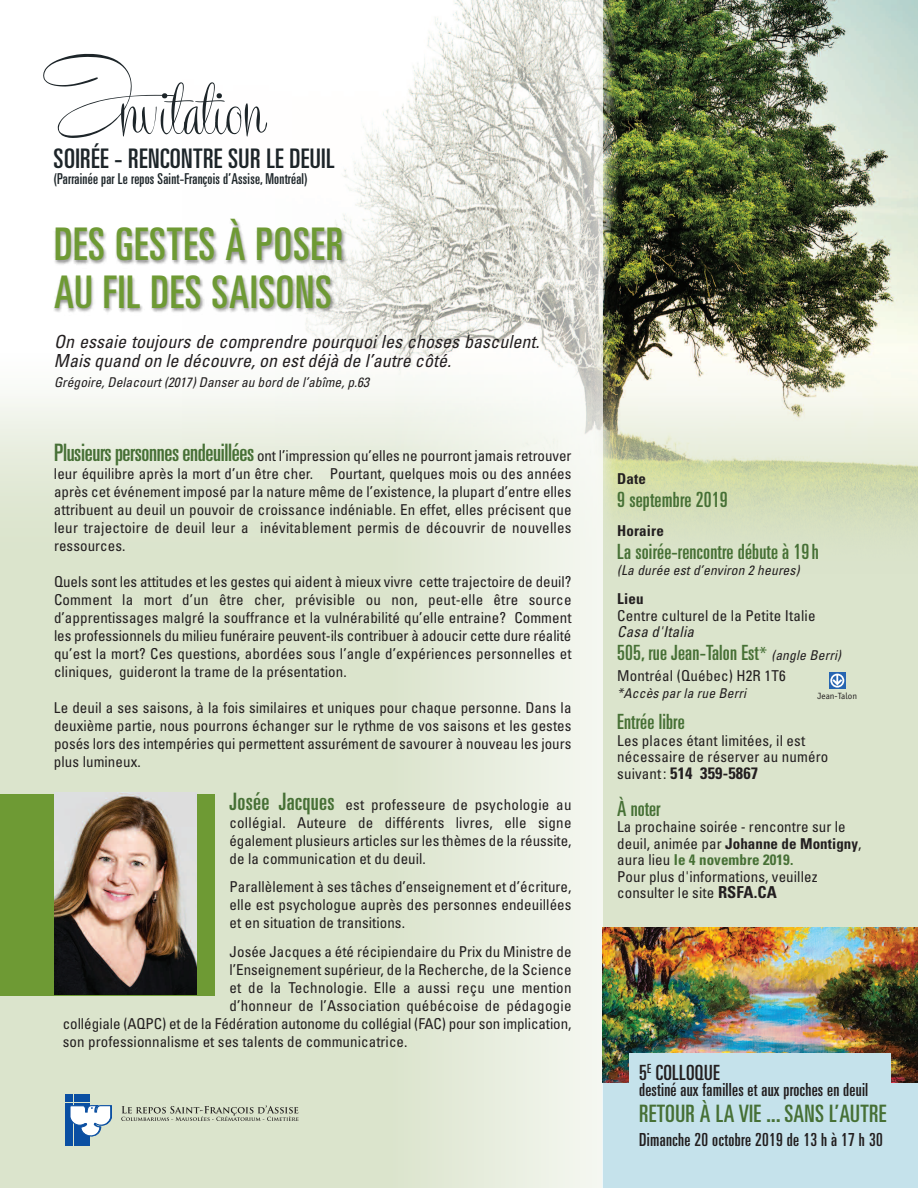
<style>
.page{position:relative;width:918px;height:1188px;background:#fff}
.page>*{position:absolute;margin:0;border:0;box-sizing:border-box;transform-origin:0 0}
.t1{font:115.95px "Recorda Script Personal Use Only";color:#1d2529}
.t2{font:ultra-condensed 45px/48px "Univers";letter-spacing:.02em;color:#6e9a34}
.t3{font:ultra-condensed 27px "Univers";letter-spacing:.015em;color:#1d2529}
.t4{font:ultra-condensed 24px "Univers";letter-spacing:.015em;color:#467035}
.t5{font:ultra-condensed 21px "Univers";letter-spacing:.01em;color:#467035}
.t6{font:ultra-condensed 21px "Univers";letter-spacing:.015em;color:#231f20}
.t7{font:italic condensed 18px/19.5px "Univers";letter-spacing:.005em;color:#231f20}
.t8{font:ultra-condensed 18px "Univers";letter-spacing:.015em;color:#231f20}
.t9{font:700 condensed 16.5px "Univers";letter-spacing:.01em;color:#231f20}
.t10{font:condensed 15px/18px "Univers";letter-spacing:.005em;color:#231f20;text-align:justify}
.t11{font:ultra-condensed 15px "Univers";letter-spacing:.015em;color:#1d2529}
.t12{font:700 condensed 15px "Univers";letter-spacing:.01em;color:#231f20}
.t13{font:italic condensed 15px "Univers";letter-spacing:.01em;color:#231f20}
.t14{font:italic condensed 13.5px "Univers";letter-spacing:.005em;color:#231f20}
.t15{font:9px "Officina Sans";color:#231f20}
.s1{font-stretch:ultra-condensed;font-size:24px;color:#467035}
.s2{font-stretch:condensed;font-size:18px}
.s3{font-style:italic;font-stretch:condensed;font-size:13.5px;color:#231f20}
.s4{font-weight:400;font-size:15px}
.s5{font-weight:700}
.s6{font-weight:700;color:#467035}
.s7{font-weight:700;font-size:16.5px}
</style>
<div class="page">
<div style="left:0;top:396px;width:918px;height:792px;background:#dbe4cc"></div>
<img style="left:602px;top:0;width:316px;height:353px">
<svg style="left:0;top:353px;width:918px;height:221px"></svg>
<div style="left:602px;top:978px;width:316px;height:210px;background:#c5e2eb"></div>
<div style="left:65px;top:1094px;width:7px;height:8px;background:#0a4fa2"></div>
<div style="left:65px;top:1104px;width:7px;height:42px;background:#0a4fa2"></div>
<div style="left:74px;top:1094px;width:16px;height:8px;background:#0a4fa2"></div>
<div style="left:74px;top:1104px;width:16px;height:42px;background:#0a4fa2"></div>
<svg style="left:70px;top:1105px;width:42px;height:35px"></svg>
<svg style="left:121px;top:1105px;width:178px;height:16px"></svg>
<svg style="left:829px;top:672px;width:17px;height:17px"></svg>
<svg style="left:830px;top:674px;width:14px;height:14px"></svg>
<svg style="left:388px;top:0;width:214px;height:1188px"></svg>
<div style="left:0;top:794px;width:215px;height:202px;background:#6e9a34"></div>
<img style="left:54px;top:792px;width:143px;height:202px">
<img style="left:602px;top:928px;width:316px;height:154px">
<div style="left:630px;top:1053px;width:261px;height:135px;background:#c5e2eb"></div>
<img style="left:47px;top:218px;width:427px;height:210px">
<h1 class="t1" style="left:42px;top:47px;width:226px">Invitation</h1>
<h3 class="t3" style="left:54px;top:148px;width:283px">SOIRÉE - RENCONTRE SUR LE DEUIL</h3>
<p class="t11" style="left:54px;top:173px;width:256px">(Parrainée par Le repos Saint-François d’Assise, Montréal)</p>
<h2 class="t2" style="left:54px;top:224px;width:291px">DES GESTES À POSER<br>AU FIL DES SAISONS</h2>
<p class="t7" style="left:54px;top:333px;width:487px">On essaie toujours de comprendre pourquoi les choses basculent.<br>Mais quand on le découvre, on est déjà de l’autre côté.</p>
<p class="t14" style="left:54px;top:377px;width:317px">Grégoire, Delacourt (2017) Danser au bord de l’abîme, p.63</p>
<p class="t10" style="left:54px;top:448px;width:519px"><span class="s1">Plusieurspersonnesendeuillées</span> ont l’impression qu’elles ne pourront jamais retrouver leur équilibre après la mort d’un être cher. Pourtant, quelques mois ou des années après cet événement imposé par la nature même de l’existence, la plupart d’entre elles attribuent au deuil un pouvoir de croissance indéniable. En effet, elles précisent que leur trajectoire de deuil leur a inévitablement permis de découvrir de nouvelles ressources.</p>
<p class="t10" style="left:54px;top:574px;width:519px">Quels sont les attitudes et les gestes qui aident à mieux vivre cette trajectoire de deuil?<br>Comment la mort d’un être cher, prévisible ou non, peut-elle être source d’apprentissages malgré la souffrance et la vulnérabilité qu’elle entraine? Comment les professionnels du milieu funéraire peuvent-ils contribuer à adoucir cette dure réalité qu’est la mort? Ces questions, abordées sous l’angle d’expériences personnelles et cliniques, guideront la trame de la présentation.</p>
<p class="t10" style="left:54px;top:700px;width:519px">Le deuil a ses saisons, à la fois similaires et uniques pour chaque personne. Dans la deuxième partie, nous pourrons échanger sur le rythme de vos saisons et les gestes posés lors des intempéries qui permettent assurément de savourer à nouveau les jours plus lumineux.</p>
<p class="t10" style="left:230px;top:797px;width:343px"><span class="s1">Josée Jacques</span> est professeure de psychologie au collégial. Auteure de différents livres, elle signe également plusieurs articles sur les thèmes de la réussite, de la communication et du deuil.</p>
<p class="t10" style="left:230px;top:879px;width:343px">Parallèlement à ses tâches d’enseignement et d’écriture, elle est psychologue auprès des personnes endeuillées et en situation de transitions.</p>
<p class="t10" style="left:230px;top:944px;width:343px">Josée Jacques a été récipiendaire du Prix du Ministre de</p>
<p class="t10" style="left:230px;top:962px;width:343px">l’Enseignement supérieur, de la Recherche, de la Science</p>
<p class="t10" style="left:230px;top:980px;width:343px">et de la Technologie. Elle a aussi reçu une mention</p>
<p class="t10" style="left:230px;top:998px;width:343px">d’honneur de l’Association québécoise de pédagogie</p>
<p class="t10" style="left:63px;top:1016px;width:510px">collégiale (AQPC) et de la Fédération autonome du collégial (FAC) pour son implication,</p>
<p class="t10" style="left:63px;top:1034px;width:346px">son professionnalisme et ses talents de communicatrice.</p>
<p class="t12" style="left:617px;top:473px;width:30px">Date</p>
<h3 class="t5" style="left:617px;top:492px;width:112px">9 septembre 2019</h3>
<p class="t12" style="left:617px;top:525px;width:48px">Horaire</p>
<h3 class="t5" style="left:617px;top:544px;width:203px">La soirée-rencontre débute à 19h</h3>
<p class="t14" style="left:617px;top:566px;width:184px">(La durée est d’environ 2 heures)</p>
<p class="t12" style="left:617px;top:593px;width:28px">Lieu</p>
<p class="t10" style="left:617px;top:608px;width:200px">Centre culturel de la Petite Italie</p>
<p class="t13" style="left:617px;top:626px;width:78px">Casa d'Italia</p>
<h3 class="t5" style="left:617px;top:645px;width:225px">505, rue Jean-Talon Est<span class="s2">*</span> <span class="s3">(angle Berri)</span></h3>
<p class="t10" style="left:617px;top:668px;width:170px">Montréal (Québec) H2R 1T6</p>
<p class="t14" style="left:617px;top:688px;width:130px">*Accès par la rue Berri</p>
<h3 class="t5" style="left:617px;top:714px;width:69px">Entrée libre</h3>
<p class="t10" style="left:617px;top:733px;width:213px;line-height:16.5px">Les places étant limitées, il est nécessaire de réserver au numéro</p>
<p class="t9" style="left:617px;top:767px;width:143px"><span class="s4">suivant:</span> 514 359-5867</p>
<p class="t15" style="left:818px;top:693px;width:41px">Jean-Talon</p>
<h3 class="t5" style="left:617px;top:801px;width:45px">À noter</h3>
<p class="t10" style="left:617px;top:820px;width:246px;line-height:16.5px;text-align:left">La prochaine soirée - rencontre sur le deuil, animée par <span class="s5">Johanne de Montigny</span>, aura lieu <span class="s6">le 4 novembre 2019.<br></span>Pour plus d'informations, veuillez consulter le site <span class="s7">RSFA.CA</span></p>
<h3 class="t6" style="left:639px;top:1065px;width:82px">5<sup>E</sup> COLLOQUE</h3>
<p class="t8" style="left:639px;top:1083px;width:231px">destiné aux familles et aux proches en deuil</p>
<h3 class="t4" style="left:639px;top:1104px;width:249px">RETOUR À LA VIE ...SANS L’AUTRE</h3>
<p class="t8" style="left:639px;top:1133px;width:245px">Dimanche 20 octobre 2019 de 13 h à 17 h 30</p>
</div>
